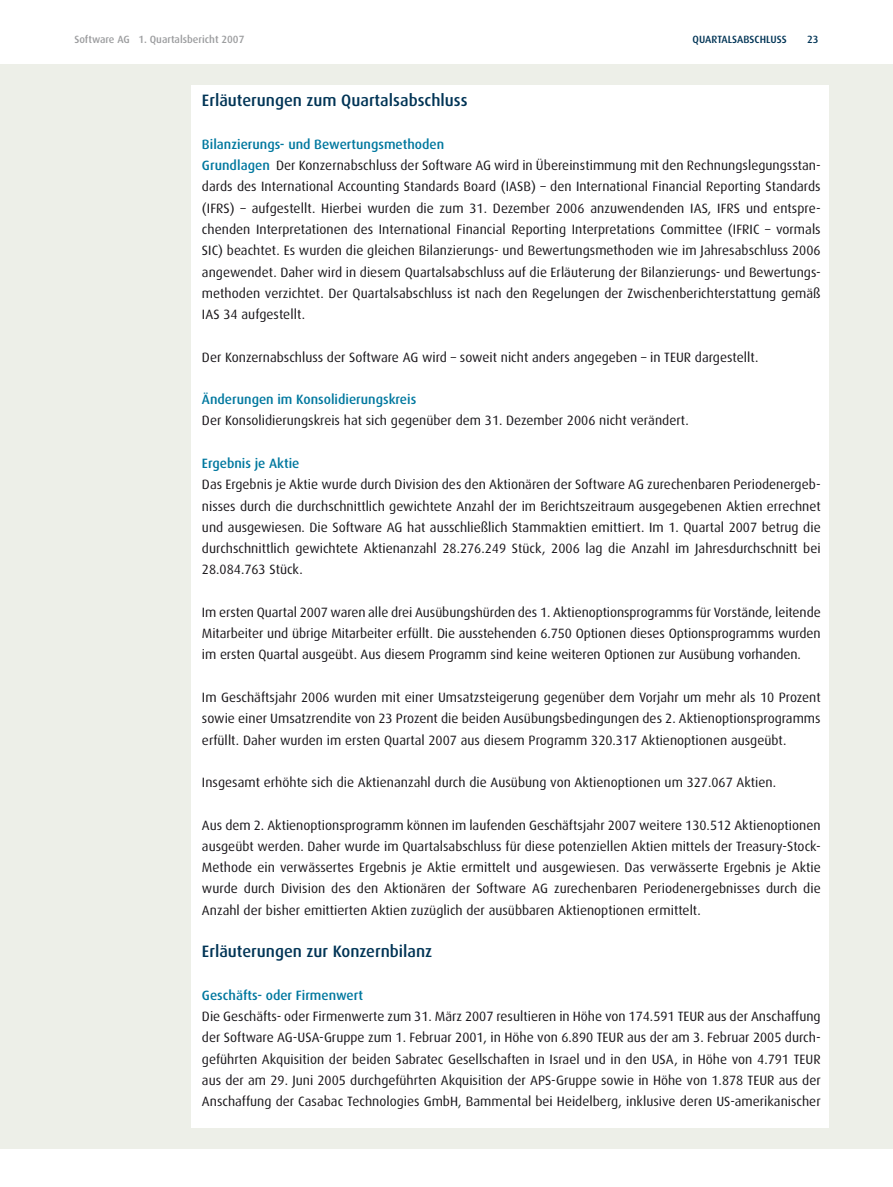
<style>
.page{position:relative;width:893px;height:1187px;background:#fff}
.page>*{position:absolute;margin:0;border:0;box-sizing:border-box;transform-origin:0 0}
.t1{font:500 16.5px "Dax CE";color:#003455}
.t2{font:13.5px/21.3px "Dax CE";color:#1a171b;text-align:justify}
.t3{font:500 13.5px "Dax CE";color:#00789f}
.t4{font:500 10.5px "Dax CE";color:#9c9d9f}
.t5{font:500 10.5px "Dax CE";color:#003455}
.s1{font-weight:500;color:#00789f}
</style>
<div class="page">
<div style="left:0;top:64px;width:893px;height:1084px;background:#edefe8"></div>
<div style="left:191px;top:85px;width:638px;height:1042px;background:#fff"></div>
<p class="t4" style="left:74px;top:34px;width:171px">Software AG 1. Quartalsbericht 2007</p>
<p class="t5" style="left:693px;top:34px;width:96px">QUARTALSABSCHLUSS</p>
<p class="t5" style="left:807px;top:34px;width:13px">23</p>
<p class="t1" style="left:202px;top:93px;width:267px">Erläuterungen zum Quartalsabschluss</p>
<p class="t2" style="left:202px;top:134px;width:620px;text-align:left"><span class="s1">Bilanzierungs- und Bewertungsmethoden<br>Grundlagen</span> Der Konzernabschluss der Software AG wird in Übereinstimmung mit den Rechnungslegungsstan&shy;dards des International Accounting Standards Board (IASB) – den International Financial Reporting Standards (IFRS) – aufgestellt. Hierbei wurden die zum 31. Dezember 2006 anzuwendenden IAS, IFRS und entspre&shy;chenden Interpretationen des International Financial Reporting Interpretations Committee (IFRIC – vormals SIC) beachtet. Es wurden die gleichen Bilanzierungs- und Bewertungsmethoden wie im Jahresabschluss 2006 angewendet. Daher wird in diesem Quartalsabschluss auf die Erläuterung der Bilanzierungs- und Bewertungs&shy;methoden verzichtet. Der Quartalsabschluss ist nach den Regelungen der Zwischenberichterstattung gemäß IAS 34 aufgestellt.</p>
<p class="t2" style="left:202px;top:347px;width:558px">Der Konzernabschluss der Software AG wird – soweit nicht anders angegeben – in TEUR dargestellt.</p>
<p class="t3" style="left:202px;top:393px;width:216px">Änderungen im Konsolidierungskreis</p>
<p class="t2" style="left:202px;top:411px;width:488px">Der Konsolidierungskreis hat sich gegenüber dem 31. Dezember 2006 nicht verändert.</p>
<p class="t3" style="left:202px;top:456px;width:99px">Ergebnis je Aktie</p>
<p class="t2" style="left:202px;top:474px;width:620px">Das Ergebnis je Aktie wurde durch Division des den Aktionären der Software AG zurechenbaren Periodenergeb&shy;nisses durch die durchschnittlich gewichtete Anzahl der im Berichtszeitraum ausgegebenen Aktien errechnet und ausgewiesen. Die Software AG hat ausschließlich Stammaktien emittiert. Im 1. Quartal 2007 betrug die durchschnittlich gewichtete Aktienanzahl 28.276.249 Stück, 2006 lag die Anzahl im Jahresdurchschnitt bei 28.084.763 Stück.</p>
<p class="t2" style="left:202px;top:602px;width:620px">Im ersten Quartal 2007 waren alle drei Ausübungshürden des 1. Aktienoptionsprogramms für Vorstände, leitende Mitarbeiter und übrige Mitarbeiter erfüllt. Die ausstehenden 6.750 Optionen dieses Optionsprogramms wurden im ersten Quartal ausgeübt. Aus diesem Programm sind keine weiteren Optionen zur Ausübung vorhanden.</p>
<p class="t2" style="left:202px;top:687px;width:620px">Im Geschäftsjahr 2006 wurden mit einer Umsatzsteigerung gegenüber dem Vorjahr um mehr als 10 Prozent sowie einer Umsatzrendite von 23 Prozent die beiden Ausübungsbedingungen des 2. Aktienoptionsprogramms erfüllt. Daher wurden im ersten Quartal 2007 aus diesem Programm 320.317 Aktienoptionen ausgeübt.</p>
<p class="t2" style="left:202px;top:772px;width:576px">Insgesamt erhöhte sich die Aktienanzahl durch die Ausübung von Aktienoptionen um 327.067 Aktien.</p>
<p class="t2" style="left:202px;top:815px;width:620px">Aus dem 2. Aktienoptionsprogramm können im laufenden Geschäftsjahr 2007 weitere 130.512 Aktienoptionen ausgeübt werden. Daher wurde im Quartalsabschluss für diese potenziellen Aktien mittels der Treasury-Stock-Methode ein verwässertes Ergebnis je Aktie ermittelt und ausgewiesen. Das verwässerte Ergebnis je Aktie wurde durch Division des den Aktionären der Software AG zurechenbaren Periodenergebnisses durch die Anzahl der bisher emittierten Aktien zuzüglich der ausübbaren Aktienoptionen ermittelt.</p>
<p class="t1" style="left:202px;top:943px;width:232px">Erläuterungen zur Konzernbilanz</p>
<p class="t3" style="left:202px;top:988px;width:163px">Geschäfts- oder Firmenwert</p>
<p class="t2" style="left:202px;top:1006px;width:620px">Die Geschäfts- oder Firmenwerte zum 31. März 2007 resultieren in Höhe von 174.591 TEUR aus der Anschaffung der Software AG-USA-Gruppe zum 1. Februar 2001, in Höhe von 6.890 TEUR aus der am 3. Februar 2005 durch&shy;geführten Akquisition der beiden Sabratec Gesellschaften in Israel und in den USA, in Höhe von 4.791 TEUR aus der am 29. Juni 2005 durchgeführten Akquisition der APS-Gruppe sowie in Höhe von 1.878 TEUR aus der Anschaffung der Casabac Technologies GmbH, Bammental bei Heidelberg, inklusive deren US-amerikanischer</p>
</div>
